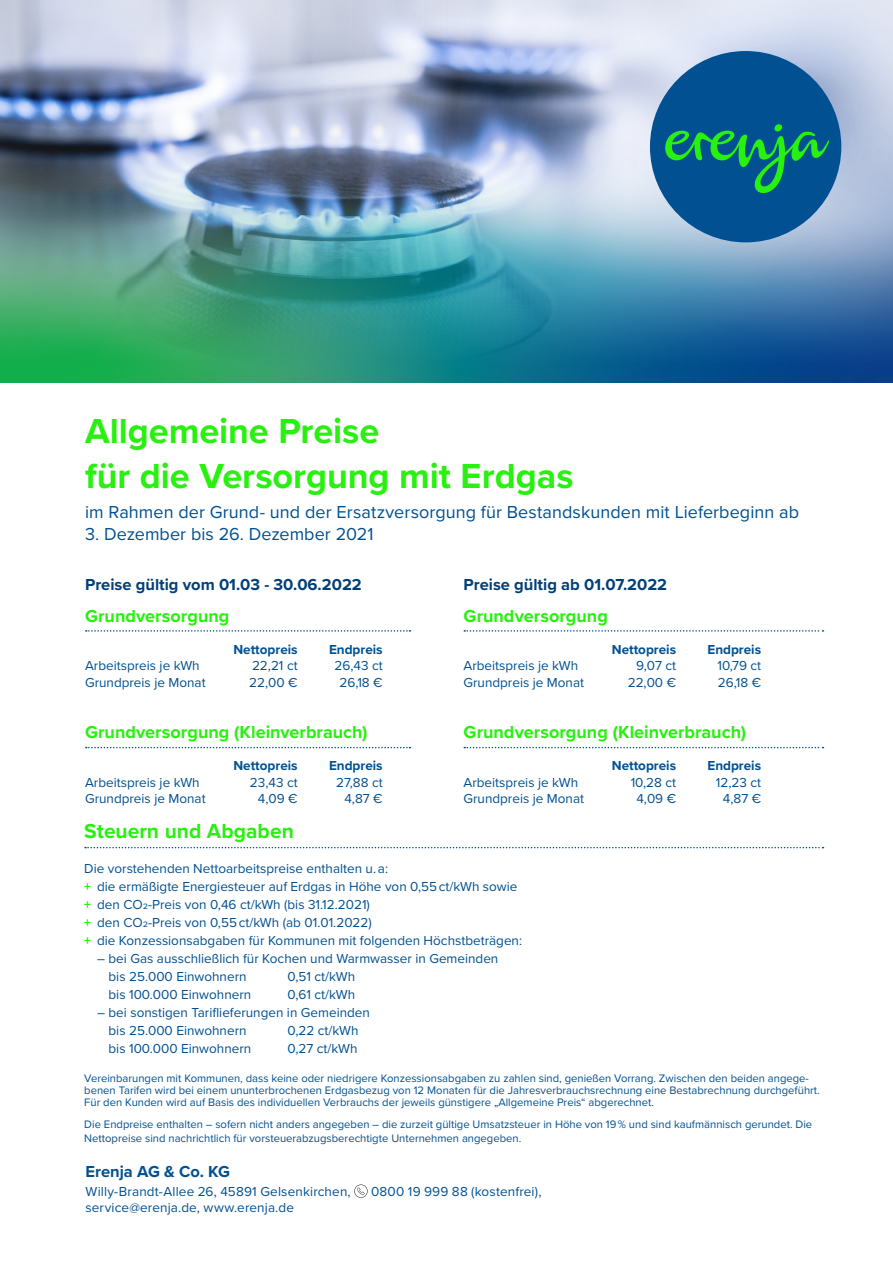
<style>
.page{position:relative;width:893px;height:1263px;background:#fff}
.page>*{position:absolute;margin:0;border:0;box-sizing:border-box;transform-origin:0 0}
._00___B2C-TITEL___He{font:700 36px/45px "Proxima Nova";color:#28f00f}
._02_Sub-Head___Grau{font:700 21px "Proxima Nova";color:#28f00f}
._00___B2C-TITEL___He-2{font:18px "Proxima Nova";letter-spacing:.005em;color:#015091}
._02_Sub-Head___Grau-2{font:700 18px "Proxima Nova";color:#28f00f}
.t1{font:700 16.5px "Proxima Nova";color:#003f78}
.t2{font:700 16.5px "Proxima Nova";color:#015091}
._03_Body{font:13.5px/18px "Proxima Nova";color:#015091}
._03_Body-2{font:700 13.5px "Proxima Nova";color:#015091}
._03_Body-3{font:11.25px/12px "Proxima Nova";color:#015091}
._05_Fußnote{font:11.25px/13.5px "Proxima Nova";color:#015091}
.s1{font-weight:700;color:#28f00f}
</style>
<div class="page">
<img style="left:0;top:0;width:893px;height:382px">
<svg style="left:86px;top:630px;width:324px;height:2px"></svg>
<svg style="left:86px;top:747px;width:324px;height:1px"></svg>
<svg style="left:464px;top:630px;width:359px;height:2px"></svg>
<svg style="left:464px;top:747px;width:359px;height:1px"></svg>
<svg style="left:85px;top:847px;width:738px;height:1px"></svg>
<div style="left:650px;top:51px;width:191px;height:191px;background:#015091;border-radius:50%"></div>
<svg style="left:663px;top:124px;width:166px;height:74px"></svg>
<svg style="left:354px;top:1184px;width:14px;height:14px"></svg>
<p class="_00___B2C-TITEL___He" style="left:85px;top:408px;width:490px">Allgemeine Preise<br>für die Versorgung mit Erdgas</p>
<p class="_00___B2C-TITEL___He-2" style="left:85px;top:499px;width:715px">im Rahmen der Grund- und der Ersatzversorgung für Bestandskunden mit Lieferbeginn ab</p>
<p class="_00___B2C-TITEL___He-2" style="left:85px;top:520px;width:290px">3. Dezember bis 26. Dezember 2021</p>
<p class="t1" style="left:85px;top:572px;width:278px">Preise gültig vom 01.03 - 30.06.2022</p>
<p class="t1" style="left:463px;top:572px;width:205px">Preise gültig ab 01.07.2022</p>
<p class="_02_Sub-Head___Grau-2" style="left:85px;top:602px;width:146px">Grundversorgung</p>
<p class="_02_Sub-Head___Grau-2" style="left:463px;top:602px;width:146px">Grundversorgung</p>
<p class="_03_Body-2" style="left:233px;top:639px;width:66px">Nettopreis</p>
<p class="_03_Body-2" style="left:329px;top:639px;width:55px">Endpreis</p>
<p class="_03_Body-2" style="left:612px;top:639px;width:66px">Nettopreis</p>
<p class="_03_Body-2" style="left:707px;top:639px;width:55px">Endpreis</p>
<p class="_03_Body" style="left:85px;top:656px;width:116px">Arbeitspreis je kWh</p>
<p class="_03_Body" style="left:252px;top:656px;width:47px">22,21 ct</p>
<p class="_03_Body" style="left:334px;top:656px;width:50px">26,43 ct</p>
<p class="_03_Body" style="left:85px;top:672px;width:122px">Grundpreis je Monat</p>
<p class="_03_Body" style="left:249px;top:672px;width:50px">22,00 €</p>
<p class="_03_Body" style="left:339px;top:672px;width:45px">26,18 €</p>
<p class="_02_Sub-Head___Grau-2" style="left:85px;top:719px;width:284px">Grundversorgung (Kleinverbrauch)</p>
<p class="_03_Body-2" style="left:233px;top:756px;width:66px">Nettopreis</p>
<p class="_03_Body-2" style="left:329px;top:756px;width:55px">Endpreis</p>
<p class="_03_Body" style="left:85px;top:773px;width:116px">Arbeitspreis je kWh</p>
<p class="_03_Body" style="left:250px;top:773px;width:49px">23,43 ct</p>
<p class="_03_Body" style="left:336px;top:773px;width:48px">27,88 ct</p>
<p class="_03_Body" style="left:85px;top:789px;width:122px">Grundpreis je Monat</p>
<p class="_03_Body" style="left:258px;top:789px;width:41px">4,09 €</p>
<p class="_03_Body" style="left:344px;top:789px;width:40px">4,87 €</p>
<p class="_03_Body" style="left:463px;top:656px;width:116px">Arbeitspreis je kWh</p>
<p class="_03_Body" style="left:636px;top:656px;width:42px">9,07 ct</p>
<p class="_03_Body" style="left:717px;top:656px;width:45px">10,79 ct</p>
<p class="_03_Body" style="left:463px;top:672px;width:122px">Grundpreis je Monat</p>
<p class="_03_Body" style="left:628px;top:672px;width:50px">22,00 €</p>
<p class="_03_Body" style="left:718px;top:672px;width:45px">26,18 €</p>
<p class="_02_Sub-Head___Grau-2" style="left:463px;top:719px;width:284px">Grundversorgung (Kleinverbrauch)</p>
<p class="_03_Body-2" style="left:612px;top:756px;width:66px">Nettopreis</p>
<p class="_03_Body-2" style="left:707px;top:756px;width:55px">Endpreis</p>
<p class="_03_Body" style="left:463px;top:773px;width:116px">Arbeitspreis je kWh</p>
<p class="_03_Body" style="left:631px;top:773px;width:47px">10,28 ct</p>
<p class="_03_Body" style="left:716px;top:773px;width:47px">12,23 ct</p>
<p class="_03_Body" style="left:463px;top:789px;width:122px">Grundpreis je Monat</p>
<p class="_03_Body" style="left:636px;top:789px;width:41px">4,09 €</p>
<p class="_03_Body" style="left:723px;top:789px;width:40px">4,87 €</p>
<p class="_02_Sub-Head___Grau" style="left:84px;top:816px;width:211px">Steuern und Abgaben</p>
<p class="_03_Body" style="left:84px;top:859px;width:305px">Die vorstehenden Nettoarbeitspreise enthalten u. a:</p>
<p class="_03_Body" style="left:84px;top:877px;width:435px"><span class="s1">+</span> die ermäßigte Energiesteuer auf Erdgas in Höhe von 0,55 ct/kWh sowie</p>
<p class="_03_Body" style="left:84px;top:895px;width:287px"><span class="s1">+</span> den CO2-Preis von 0,46 ct/kWh (bis 31.12.2021)</p>
<p class="_03_Body" style="left:84px;top:913px;width:289px"><span class="s1">+</span> den CO2-Preis von 0,55 ct/kWh (ab 01.01.2022)</p>
<p class="_03_Body" style="left:84px;top:931px;width:439px"><span class="s1">+</span> die Konzessionsabgaben für Kommunen mit folgenden Höchstbeträgen:</p>
<p class="_03_Body" style="left:109px;top:949px;width:391px;text-indent:-11px">– bei Gas ausschließlich für Kochen und Warmwasser in Gemeinden bis 25.000 Einwohnern</p>
<p class="_03_Body" style="left:288px;top:967px;width:69px">0,51 ct/kWh</p>
<p class="_03_Body" style="left:109px;top:985px;width:144px">bis 100.000 Einwohnern</p>
<p class="_03_Body" style="left:288px;top:985px;width:69px">0,61 ct/kWh</p>
<p class="_03_Body" style="left:109px;top:1003px;width:263px;text-indent:-11px">– bei sonstigen Tariflieferungen in Gemeinden bis 25.000 Einwohnern</p>
<p class="_03_Body" style="left:288px;top:1021px;width:72px">0,22 ct/kWh</p>
<p class="_03_Body" style="left:109px;top:1039px;width:144px">bis 100.000 Einwohnern</p>
<p class="_03_Body" style="left:288px;top:1039px;width:71px">0,27 ct/kWh</p>
<p class="_03_Body-3" style="left:84px;top:1072px;width:737px">Vereinbarungen mit Kommunen, dass keine oder niedrigere Konzessionsabgaben zu zahlen sind, genießen Vorrang. Zwischen den beiden angege&shy;benen Tarifen wird bei einem ununterbrochenen Erdgasbezug von 12 Monaten für die Jahresverbrauchsrechnung eine Bestabrechnung durchgeführt.<br>Für den Kunden wird auf Basis des individuellen Verbrauchs der jeweils günstigere „Allgemeine Preis“ abgerechnet.</p>
<p class="_05_Fußnote" style="left:84px;top:1117px;width:729px">Die Endpreise enthalten – sofern nicht anders angegeben – die zurzeit gültige Umsatzsteuer in Höhe von 19 % und sind kaufmännisch gerundet. Die<br>Nettopreise sind nachrichtlich für vorsteuerabzugsberechtigte Unternehmen angegeben.</p>
<p class="t2" style="left:85px;top:1159px;width:146px">Erenja AG &amp; Co. KG</p>
<p class="_03_Body" style="left:85px;top:1182px;width:267px">Willy-Brandt-Allee 26, 45891 Gelsenkirchen,</p>
<p class="_03_Body" style="left:371px;top:1182px;width:172px">0800 19 999 88 (kostenfrei),</p>
<p class="_03_Body" style="left:85px;top:1198px;width:210px">service@erenja.de, www.erenja.de</p>
</div>
